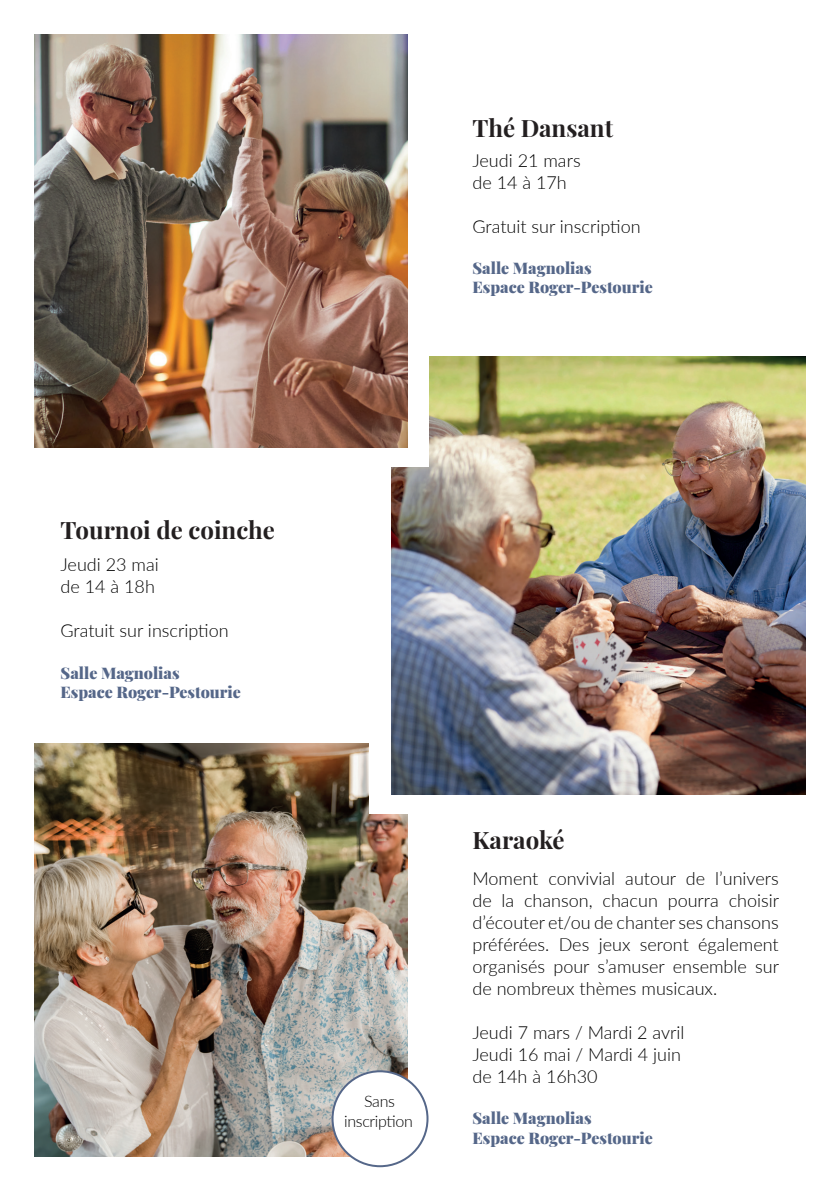
<style>
.page{position:relative;width:840px;height:1191px;background:#fff}
.page>*{position:absolute;margin:0;border:0;box-sizing:border-box;transform-origin:0 0}
.t1{font:700 24px "Playfair Display";color:#231f20}
.t2{font:300 18px/22px "Lato";color:#000}
.t3{font:900 16px/19.2px "Playfair Display";color:#556789}
.t4{font:300 16px/20px "Lato";letter-spacing:-.02em;color:#000;text-align:center}
</style>
<div class="page">
<img style="left:34px;top:744px;width:374px;height:413px">
<div style="left:369px;top:524px;width:327px;height:290px;background:#fff"></div>
<img style="left:391px;top:356px;width:414px;height:438px">
<div style="left:101px;top:177px;width:328px;height:290px;background:#fff"></div>
<img style="left:34px;top:34px;width:374px;height:413px">
<div style="left:332px;top:1071px;width:95px;height:95px;background:#fff;border-radius:50%"></div>
<div style="left:331px;top:1070px;width:97px;height:97px;border:2px solid #556789;border-radius:50%"></div>
<h1 class="t1" style="left:472px;top:109px;width:142px">Thé Dansant</h1>
<p class="t2" style="left:472px;top:149px;width:110px">Jeudi 21 mars de 14 à 17h</p>
<p class="t2" style="left:472px;top:215px;width:170px">Gratuit sur inscription</p>
<p class="t3" style="left:472px;top:257px;width:182px">Salle Magnolias<br>Espace Roger-Pestourie</p>
<h1 class="t1" style="left:60px;top:511px;width:216px">Tournoi de coinche</h1>
<p class="t2" style="left:60px;top:553px;width:100px">Jeudi 23 mai de 14 à 18h</p>
<p class="t2" style="left:60px;top:619px;width:170px">Gratuit sur inscription</p>
<p class="t3" style="left:60px;top:661px;width:182px">Salle Magnolias<br>Espace Roger-Pestourie</p>
<p class="t4" style="left:344px;top:1090px;width:70px">Sans inscription</p>
<h1 class="t1" style="left:472px;top:821px;width:94px">Karaoké</h1>
<p class="t2" style="left:472px;top:867px;width:308px;text-align:justify">Moment convivial autour de l’univers de la chanson, chacun pourra choisir d’écouter et/ou de chanter ses chansons préférées. Des jeux seront également organisés pour s’amuser ensemble sur de nombreux thèmes musicaux.</p>
<p class="t2" style="left:472px;top:1021px;width:213px">Jeudi 7 mars / Mardi 2 avril<br>Jeudi 16 mai / Mardi 4 juin de 14h à 16h30</p>
<p class="t3" style="left:472px;top:1107px;width:182px">Salle Magnolias<br>Espace Roger-Pestourie</p>
</div>
